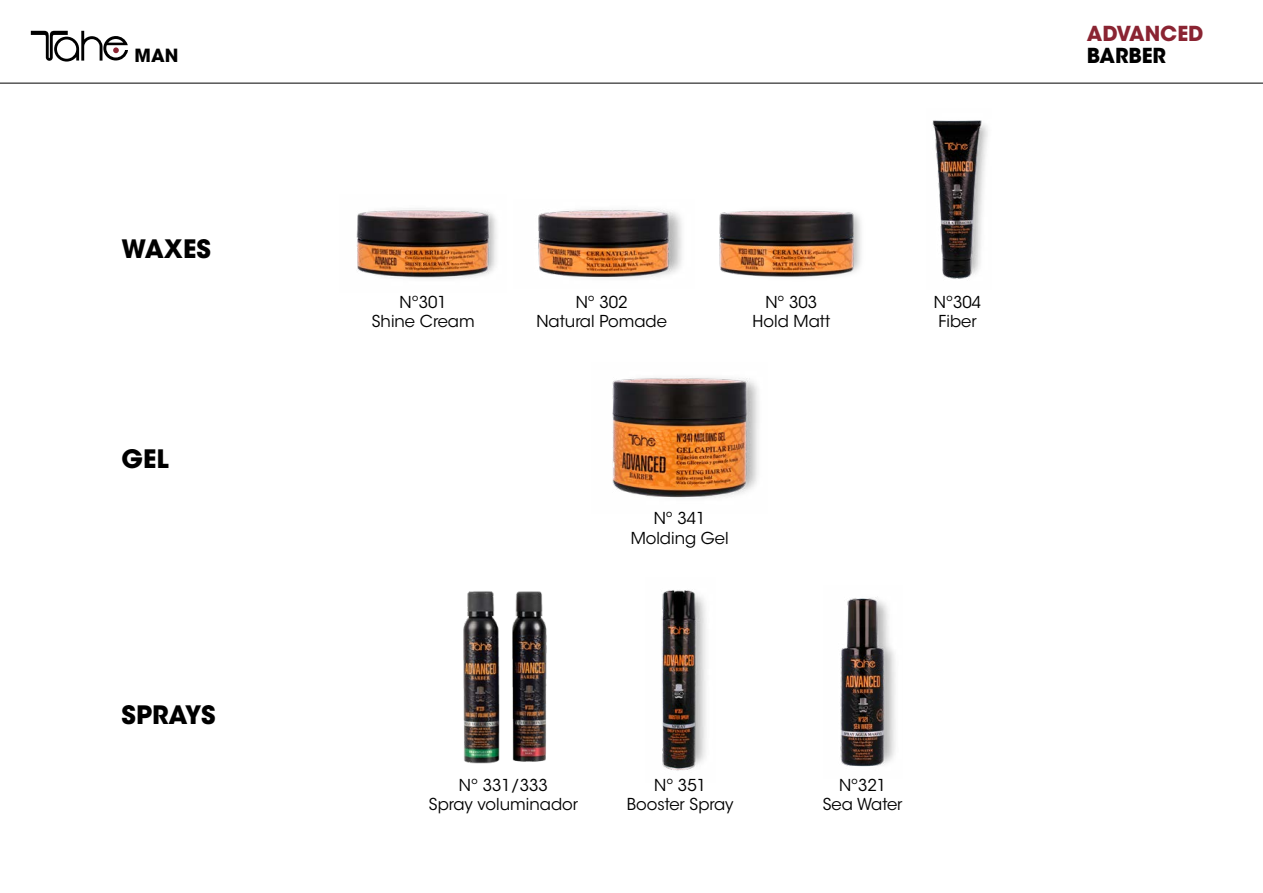
<style>
.page{position:relative;width:1263px;height:893px;background:#fff}
.page>*{position:absolute;margin:0;border:0;box-sizing:border-box;transform-origin:0 0}
.t1{font:700 25.2px "ITC Avant Garde Std";color:#000}
.t2{font:700 20.55px "ITC Avant Garde Std";color:#8a2432}
.t3{font:700 20.55px "ITC Avant Garde Std";color:#000}
.t4{font:700 18px "ITC Avant Garde Std";color:#000}
.t5{font:16.35px/19.6px "ITC Avant Garde Std";color:#000;text-align:center}
</style>
<div class="page">
<img style="left:932px;top:120px;width:56px;height:159px">
<img style="left:356px;top:208px;width:141px;height:71px">
<img style="left:612px;top:377px;width:147px;height:121px">
<img style="left:538px;top:209px;width:144px;height:69px">
<img style="left:719px;top:210px;width:142px;height:67px">
<hr style="left:0;top:83px;width:1263px;height:1px;background:#000">
<svg style="left:31px;top:31px;width:97px;height:31px"></svg>
<img style="left:661px;top:590px;width:45px;height:181px">
<img style="left:840px;top:597px;width:55px;height:170px">
<img style="left:463px;top:591px;width:84px;height:173px">
<p class="t4" style="left:134px;top:43px;width:45px">MAN</p>
<h1 class="t1" style="left:122px;top:232px;width:91px">WAXES</h1>
<h1 class="t1" style="left:122px;top:442px;width:49px">GEL</h1>
<h1 class="t1" style="left:122px;top:698px;width:95px">SPRAYS</h1>
<p class="t5" style="left:372px;top:292px;width:104px">Nº301<br>Shine Cream</p>
<p class="t5" style="left:536px;top:292px;width:132px">Nº 302<br>Natural Pomade</p>
<p class="t5" style="left:753px;top:292px;width:79px">Nº 303<br>Hold Matt</p>
<p class="t5" style="left:631px;top:508px;width:100px">Nº 341<br>Molding Gel</p>
<p class="t5" style="left:934px;top:292px;width:49px;text-align:left">Nº304<br>Fiber</p>
<p class="t5" style="left:429px;top:775px;width:151px">Nº 331/333<br>Spray voluminador</p>
<p class="t5" style="left:823px;top:775px;width:81px">Nº321<br>Sea Water</p>
<p class="t5" style="left:627px;top:775px;width:108px">Nº 351<br>Booster Spray</p>
<p class="t2" style="left:1087px;top:20px;width:118px">ADVANCED</p>
<p class="t3" style="left:1087px;top:42px;width:81px">BARBER</p>
</div>
